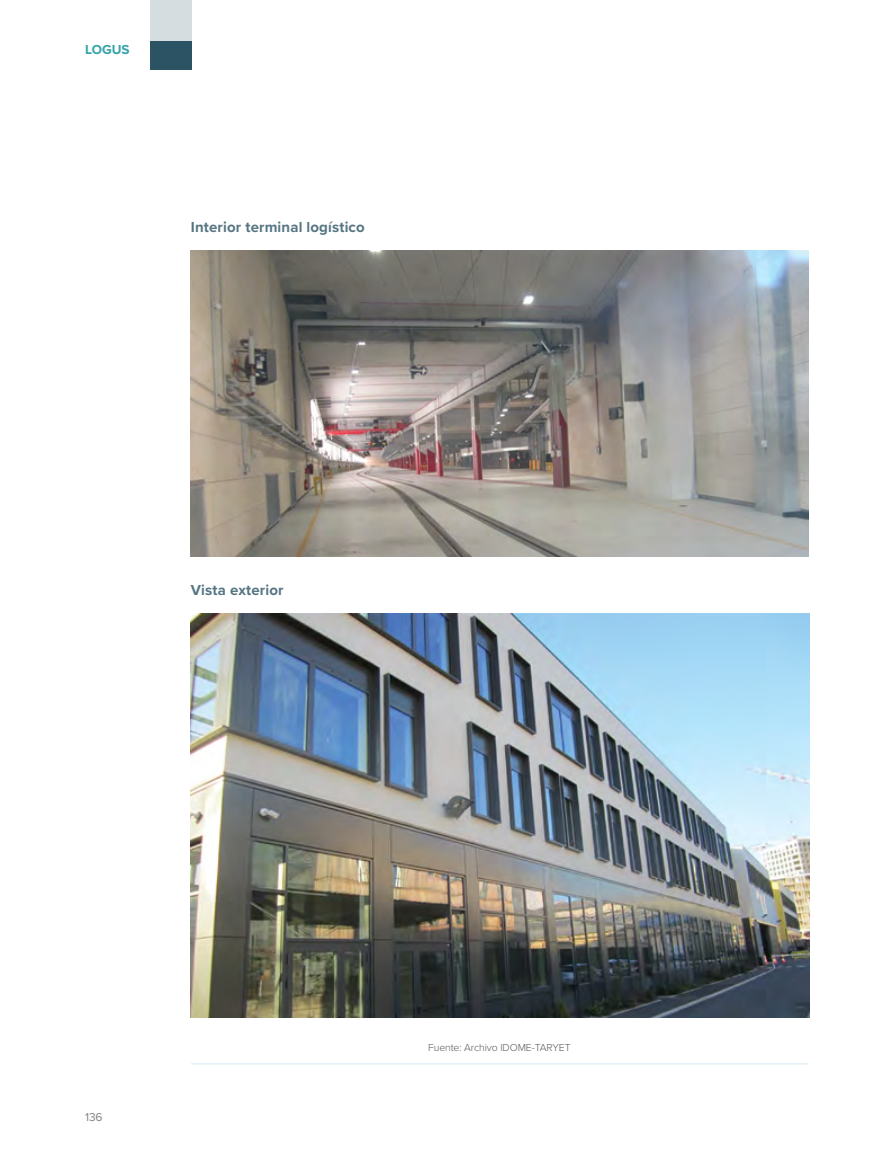
<style>
.page{position:relative;width:893px;height:1149px;background:#fff}
.page>*{position:absolute;margin:0;border:0;box-sizing:border-box;transform-origin:0 0}
.t1{font:700 15px "Proxima Nova";letter-spacing:.01em;color:#567583}
.t2{font:700 13.5px "Proxima Nova";color:#35a4ab}
.t3{font:11.85px "Proxima Nova";color:#808285}
.t4{font:300 10.5px "Proxima Nova";letter-spacing:-.01em;color:#58595b}
</style>
<div class="page">
<div style="left:150px;top:40px;width:41px;height:30px;background:#2c5364"></div>
<div style="left:150px;top:0;width:41px;height:40px;background:#d5dde0"></div>
<img style="left:191px;top:250px;width:617px;height:306px">
<img style="left:191px;top:613px;width:618px;height:404px">
<hr style="left:191px;top:1063px;width:617px;height:1px;background:#9acbde">
<p class="t2" style="left:85px;top:39px;width:46px">LOGUS</p>
<p class="t1" style="left:191px;top:216px;width:176px">Interior terminal logístico</p>
<p class="t1" style="left:191px;top:578px;width:94px">Vista exterior</p>
<p class="t3" style="left:85px;top:1107px;width:19px">136</p>
<p class="t4" style="left:428px;top:1039px;width:144px">Fuente: Archivo IDOME-TARYET</p>
</div>
